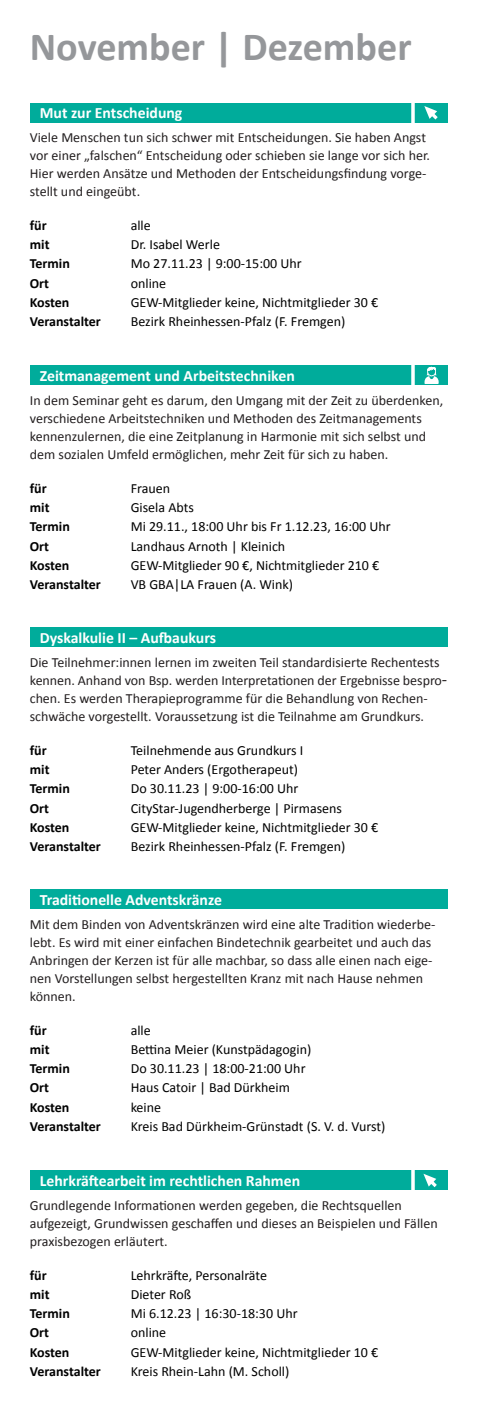
<style>
.page{position:relative;width:497px;height:1424px;background:#fff}
.page>*{position:absolute;margin:0;border:0;box-sizing:border-box;transform-origin:0 0}
.t1{font:700 40.07px "Calibri";color:#95979a}
.t2{font:700 15.75px "Calibri";color:#fff}
.t3{font:14px/18px "Calibri";color:#231f20}
.t4{font:14px/19.2px "Calibri";color:#000}
.t5{font:700 14px/19.2px "Calibri";color:#000}
</style>
<div class="page">
<div style="left:30px;top:365px;width:416px;height:20px;background:#00ac9b"></div>
<svg style="left:424px;top:366px;width:14px;height:18px"></svg>
<svg style="left:411px;top:365px;width:3px;height:20px"></svg>
<div style="left:30px;top:627px;width:416px;height:20px;background:#00ac9b"></div>
<div style="left:30px;top:889px;width:416px;height:20px;background:#00ac9b"></div>
<div style="left:30px;top:1170px;width:416px;height:20px;background:#00ac9b"></div>
<svg style="left:411px;top:1170px;width:3px;height:20px"></svg>
<svg style="left:423px;top:1173px;width:13px;height:14px"></svg>
<div style="left:30px;top:103px;width:416px;height:19px;background:#00ac9b"></div>
<svg style="left:410px;top:103px;width:4px;height:20px"></svg>
<svg style="left:424px;top:106px;width:13px;height:14px"></svg>
<h1 class="t1" style="left:30px;top:18px;width:383px">November | Dezember</h1>
<p class="t2" style="left:40px;top:102px;width:144px">Mut zur Entscheidung</p>
<p class="t3" style="left:30px;top:128px;width:401px">Viele Menschen tun sich schwer mit Entscheidungen. Sie haben Angst vor einer „falschen“ Entscheidung oder schieben sie lange vor sich her.<br>Hier werden Ansätze und Methoden der Entscheidungsfindung vorge&shy;stellt und eingeübt.</p>
<p class="t5" style="left:30px;top:215px;width:72px">für<br>mit<br>Termin<br>Ort<br>Kosten<br>Veranstalter</p>
<p class="t4" style="left:130px;top:215px;width:249px">alle<br>Dr. Isabel Werle<br>Mo 27.11.23 | 9:00-15:00 Uhr<br>online<br>GEW-Mitglieder keine, Nichtmitglieder 30 €<br>Bezirk Rheinhessen-Pfalz (F. Fremgen)</p>
<p class="t2" style="left:40px;top:364px;width:256px">Zeitmanagement und Arbeitstechniken</p>
<p class="t3" style="left:30px;top:390px;width:414px">In dem Seminar geht es darum, den Umgang mit der Zeit zu überdenken, verschiedene Arbeitstechniken und Methoden des Zeitmanagements kennenzulernen, die eine Zeitplanung in Harmonie mit sich selbst und dem sozialen Umfeld ermöglichen, mehr Zeit für sich zu haben.</p>
<p class="t5" style="left:30px;top:478px;width:72px">für<br>mit<br>Termin<br>Ort<br>Kosten<br>Veranstalter</p>
<p class="t4" style="left:130px;top:478px;width:261px">Frauen<br>Gisela Abts<br>Mi 29.11., 18:00 Uhr bis Fr 1.12.23, 16:00 Uhr<br>Landhaus Arnoth | Kleinich<br>GEW-Mitglieder 90 €, Nichtmitglieder 210 €<br>VB GBA|LA Frauen (A. Wink)</p>
<p class="t2" style="left:40px;top:626px;width:178px">Dyskalkulie II – Aufbaukurs</p>
<p class="t3" style="left:30px;top:652px;width:417px">Die Teilnehmer:innen lernen im zweiten Teil standardisierte Rechentests kennen. Anhand von Bsp. werden Interpretationen der Ergebnisse bespro&shy;chen. Es werden Therapieprogramme für die Behandlung von Rechen&shy;schwäche vorgestellt. Voraussetzung ist die Teilnahme am Grundkurs.</p>
<p class="t5" style="left:30px;top:740px;width:72px">für<br>mit<br>Termin<br>Ort<br>Kosten<br>Veranstalter</p>
<p class="t4" style="left:130px;top:740px;width:249px">Teilnehmende aus Grundkurs I<br>Peter Anders (Ergotherapeut)<br>Do 30.11.23 | 9:00-16:00 Uhr CityStar-Jugendherberge | Pirmasens GEW-Mitglieder keine, Nichtmitglieder 30 € Bezirk Rheinhessen-Pfalz (F. Fremgen)</p>
<p class="t2" style="left:40px;top:888px;width:183px">Traditionelle Adventskränze</p>
<p class="t3" style="left:30px;top:914px;width:405px">Mit dem Binden von Adventskränzen wird eine alte Tradition wiederbe&shy;lebt. Es wird mit einer einfachen Bindetechnik gearbeitet und auch das Anbringen der Kerzen ist für alle machbar, so dass alle einen nach eige&shy;nen Vorstellungen selbst hergestellten Kranz mit nach Hause nehmen können.</p>
<p class="t5" style="left:30px;top:1020px;width:72px">für<br>mit<br>Termin<br>Ort<br>Kosten<br>Veranstalter</p>
<p class="t4" style="left:130px;top:1020px;width:256px">alle<br>Bettina Meier (Kunstpädagogin)<br>Do 30.11.23 | 18:00-21:00 Uhr<br>Haus Catoir | Bad Dürkheim<br>keine<br>Kreis Bad Dürkheim-Grünstadt (S. V. d. Vurst)</p>
<p class="t2" style="left:40px;top:1169px;width:261px">Lehrkräftearbeit im rechtlichen Rahmen</p>
<p class="t3" style="left:30px;top:1195px;width:409px">Grundlegende Informationen werden gegeben, die Rechtsquellen aufgezeigt, Grundwissen geschaffen und dieses an Beispielen und Fällen praxisbezogen erläutert.</p>
<p class="t5" style="left:30px;top:1265px;width:72px">für<br>mit<br>Termin<br>Ort<br>Kosten<br>Veranstalter</p>
<p class="t4" style="left:130px;top:1264px;width:249px">Lehrkräfte, Personalräte<br>Dieter Roß<br>Mi 6.12.23 | 16:30-18:30 Uhr<br>online<br>GEW-Mitglieder keine, Nichtmitglieder 10 €<br>Kreis Rhein-Lahn (M. Scholl)</p>
</div>
